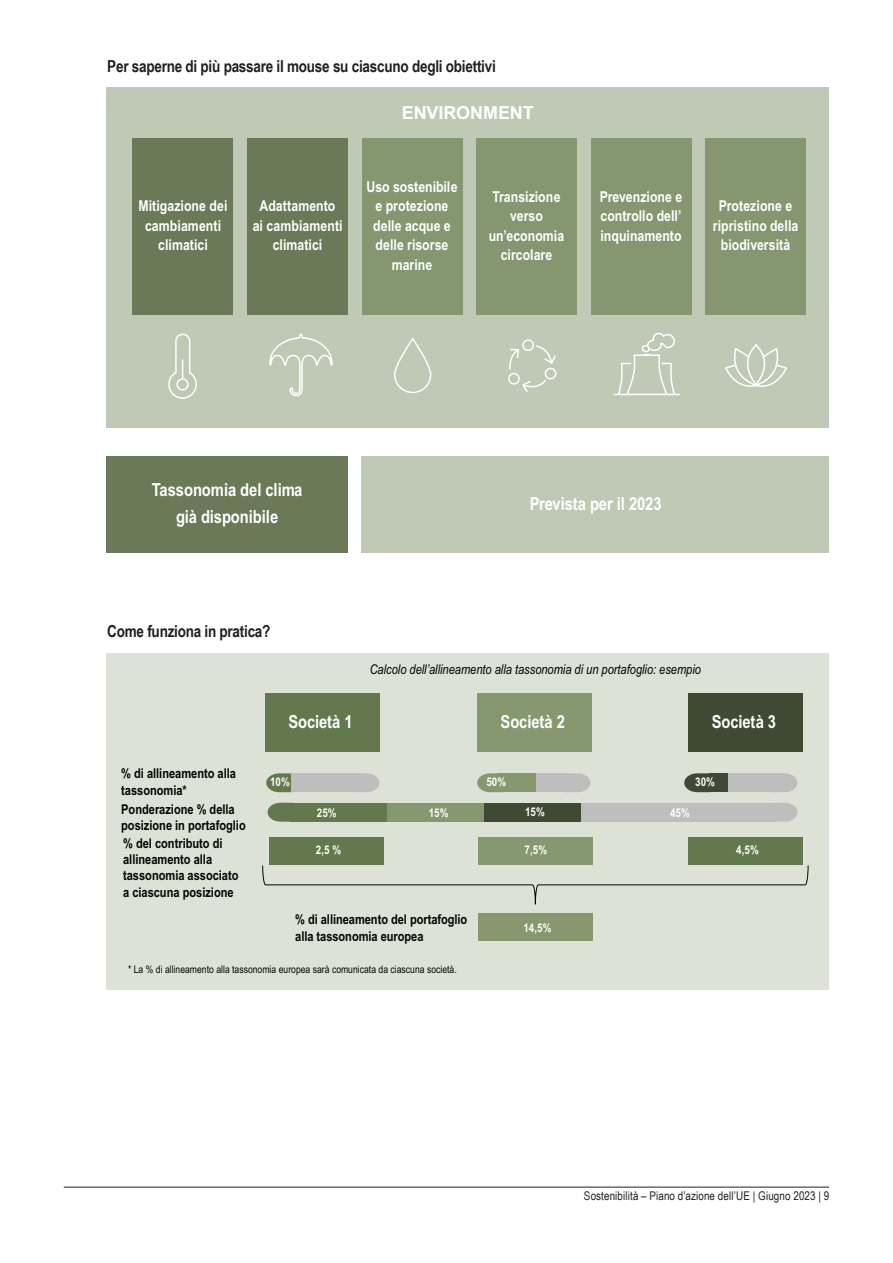
<style>
.page{position:relative;width:893px;height:1263px;background:#fff}
.page>*{position:absolute;margin:0;border:0;box-sizing:border-box;transform-origin:0 0}
.t1{font:700 18px/27px "Arial Narrow";letter-spacing:-.005em;color:#fff;text-align:center}
.t2{font:700 18px "Arial";letter-spacing:-.005em;color:#fff}
.Titre_3{font:700 16.5px "Arial Narrow";letter-spacing:-.015em;color:#231f20}
.t3{font:700 15px/19.5px "Arial Narrow";letter-spacing:.005em;color:#fff;text-align:center}
.t4{font:700 13.5px/16.2px "Arial Narrow";color:#040503}
.t5{font:italic 13.5px "Arial Narrow";color:#040503}
.t6{font:12px "Arial Narrow";letter-spacing:.01em;color:#231f20}
.t7{font:700 12px "Arial Narrow";letter-spacing:.005em;color:#fff}
.t8{font:10.5px "Arial Narrow";color:#040503}
</style>
<div class="page">
<div style="left:106px;top:87px;width:723px;height:340px;background:#c0c9b6"></div>
<div style="left:133px;top:139px;width:100px;height:176px;background:#6a7957"></div>
<div style="left:106px;top:456px;width:242px;height:97px;background:#6a7957"></div>
<div style="left:362px;top:456px;width:467px;height:97px;background:#c0c9b6"></div>
<div style="left:247px;top:139px;width:101px;height:176px;background:#6a7957"></div>
<div style="left:362px;top:139px;width:100px;height:176px;background:#859771"></div>
<div style="left:476px;top:139px;width:101px;height:176px;background:#859771"></div>
<div style="left:591px;top:139px;width:100px;height:176px;background:#859771"></div>
<div style="left:705px;top:139px;width:101px;height:176px;background:#859771"></div>
<svg style="left:168px;top:333px;width:389px;height:66px"></svg>
<svg style="left:613px;top:332px;width:67px;height:64px"></svg>
<svg style="left:725px;top:344px;width:62px;height:43px"></svg>
<div style="left:106px;top:653px;width:723px;height:336px;background:#dde1d6"></div>
<div style="left:478px;top:913px;width:114px;height:28px;background:#859870"></div>
<div style="left:269px;top:837px;width:114px;height:28px;background:#63784d"></div>
<div style="left:478px;top:837px;width:114px;height:28px;background:#859870"></div>
<div style="left:689px;top:837px;width:114px;height:28px;background:#63784d"></div>
<div style="left:265px;top:693px;width:114px;height:59px;background:#63784d"></div>
<div style="left:478px;top:693px;width:114px;height:59px;background:#859870"></div>
<div style="left:689px;top:693px;width:114px;height:59px;background:#3f4934"></div>
<svg style="left:776px;top:803px;width:21px;height:19px"></svg>
<svg style="left:268px;top:803px;width:23px;height:19px"></svg>
<svg style="left:782px;top:773px;width:15px;height:19px"></svg>
<svg style="left:684px;top:773px;width:25px;height:19px"></svg>
<svg style="left:359px;top:773px;width:20px;height:19px"></svg>
<svg style="left:266px;top:773px;width:25px;height:19px"></svg>
<div style="left:291px;top:773px;width:68px;height:19px;background:#bfbebe"></div>
<svg style="left:570px;top:773px;width:20px;height:19px"></svg>
<svg style="left:477px;top:773px;width:20px;height:19px"></svg>
<div style="left:502px;top:773px;width:68px;height:19px;background:#bfbebe"></div>
<div style="left:497px;top:773px;width:38px;height:19px;background:#859870"></div>
<div style="left:714px;top:773px;width:68px;height:19px;background:#bfbebe"></div>
<div style="left:709px;top:773px;width:18px;height:19px;background:#3f4934"></div>
<div style="left:291px;top:803px;width:485px;height:19px;background:#bfbebe"></div>
<div style="left:291px;top:803px;width:96px;height:19px;background:#63784d"></div>
<div style="left:387px;top:803px;width:97px;height:19px;background:#859870"></div>
<div style="left:484px;top:803px;width:96px;height:19px;background:#3f4934"></div>
<svg style="left:262px;top:865px;width:547px;height:40px"></svg>
<hr style="left:64px;top:1187px;width:765px;height:1px;background:#231f20">
<p class="Titre_3" style="left:107px;top:53px;width:390px">Per saperne di più passare il mouse su ciascuno degli obiettivi</p>
<p class="t3" style="left:138px;top:196px;width:91px">Mitigazione dei cambiamenti climatici</p>
<p class="t3" style="left:253px;top:196px;width:91px">Adattamento ai cambiamenti climatici</p>
<p class="t2" style="left:402px;top:100px;width:134px">ENVIRONMENT</p>
<p class="t3" style="left:366px;top:176px;width:92px">Uso sostenibile e protezione delle acque e delle risorse marine</p>
<p class="t3" style="left:489px;top:186px;width:77px">Transizione verso un’economia circolare</p>
<p class="t3" style="left:600px;top:186px;width:84px;text-align:justify">Prevenzione e controllo dell’ inquinamento</p>
<p class="t3" style="left:713px;top:196px;width:87px">Protezione e ripristino della biodiversità</p>
<p class="t1" style="left:152px;top:475px;width:152px">Tassonomia del clima già disponibile</p>
<p class="Titre_3" style="left:107px;top:619px;width:165px">Come funziona in pratica?</p>
<p class="t1" style="left:530px;top:489px;width:133px">Prevista per il 2023</p>
<p class="t5" style="left:370px;top:660px;width:333px">Calcolo dell’allineamento alla tassonomia di un portafoglio: esempio</p>
<p class="t1" style="left:288px;top:707px;width:66px">Società 1</p>
<p class="t1" style="left:501px;top:707px;width:66px">Società 2</p>
<p class="t1" style="left:712px;top:707px;width:66px">Società 3</p>
<p class="t4" style="left:121px;top:765px;width:116px">% di allineamento alla tassonomia*</p>
<p class="t4" style="left:121px;top:801px;width:126px">Ponderazione % della posizione in portafoglio</p>
<p class="t7" style="left:317px;top:804px;width:21px">25%</p>
<p class="t7" style="left:429px;top:804px;width:21px">15%</p>
<p class="t7" style="left:525px;top:803px;width:21px">15%</p>
<p class="t7" style="left:670px;top:804px;width:21px">45%</p>
<p class="t7" style="left:316px;top:841px;width:27px">2,5 %</p>
<p class="t7" style="left:525px;top:841px;width:24px">7,5%</p>
<p class="t7" style="left:736px;top:841px;width:24px">4,5%</p>
<p class="t7" style="left:270px;top:772px;width:21px">10%</p>
<p class="t7" style="left:486px;top:773px;width:21px">50%</p>
<p class="t7" style="left:695px;top:772px;width:21px">30%</p>
<p class="t4" style="left:123px;top:834px;width:117px">% del contributo di allineamento alla tassonomia associato a ciascuna posizione</p>
<p class="t4" style="left:295px;top:911px;width:174px">% di allineamento del portafoglio alla tassonomia europea</p>
<p class="t8" style="left:128px;top:962px;width:330px">* La % di allineamento alla tassonomia europea sarà comunicata da ciascuna società.</p>
<p class="t7" style="left:523px;top:918px;width:30px">14,5%</p>
<p class="t6" style="left:584px;top:1187px;width:247px">Sostenibilità – Piano d’azione dell’UE | Giugno 2023 | 9</p>
</div>
